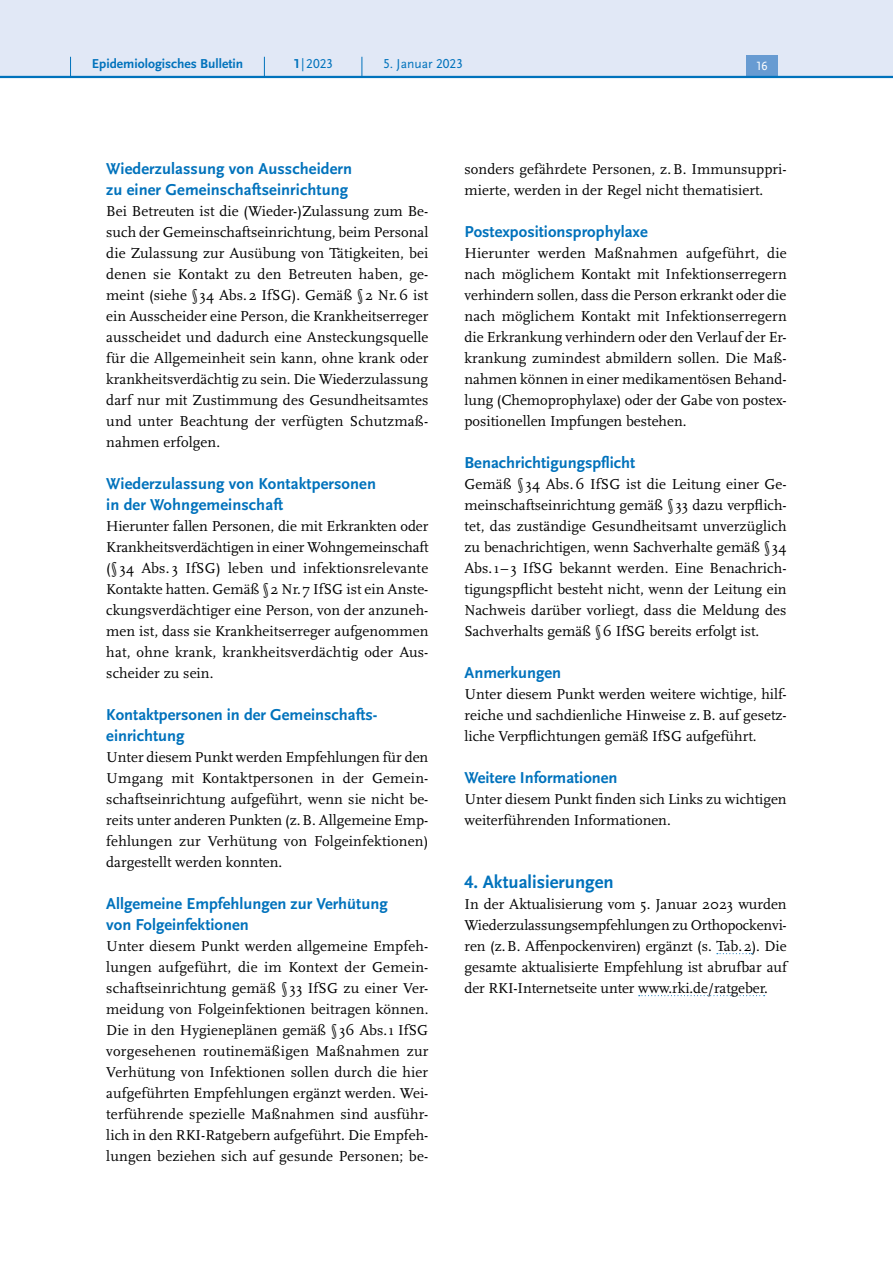
<style>
.page{position:relative;width:893px;height:1263px;background:#fff}
.page>*{position:absolute;margin:0;border:0;box-sizing:border-box;transform-origin:0 0}
.H3_-_Neu{font:700 18.75px "Scala Sans Pro";color:#0072bc}
.H4_-_Neu{font:700 16.5px/21px "Scala Sans Pro";color:#0072bc}
.P_-_Fließtext{font:15px/21px "Scala Pro";color:#000;text-align:justify}
.t1{font:700 13.5px "Scala Sans Pro";color:#0072bc}
.t2{font:13.5px "Scala Sans Pro";color:#0072bc}
.t3{font:12.45px "Scala Sans Pro";color:#fff}
.s1{font-weight:700}
</style>
<div class="page">
<svg style="left:717px;top:953px;width:35px;height:1px"></svg>
<svg style="left:639px;top:995px;width:126px;height:1px"></svg>
<div style="left:0;top:0;width:893px;height:77px;background:#e1e8f6"></div>
<div style="left:746px;top:55px;width:32px;height:21px;background:#679bd2"></div>
<hr style="left:0;top:76px;width:893px;height:2px;background:#0072bc">
<svg style="left:70px;top:57px;width:1px;height:19px"></svg>
<svg style="left:264px;top:57px;width:1px;height:19px"></svg>
<svg style="left:362px;top:57px;width:1px;height:19px"></svg>
<p class="t1" style="left:92px;top:55px;width:153px">Epidemiologisches Bulletin</p>
<p class="t2" style="left:294px;top:55px;width:40px"><span class="s1">1</span> |2023</p>
<p class="t2" style="left:383px;top:55px;width:81px">5. Januar 2023</p>
<p class="t3" style="left:757px;top:59px;width:13px">16</p>
<h3 class="H4_-_Neu" style="left:106px;top:158px;width:247px">Wiederzulassung von Ausscheidern zu einer Gemeinschaftseinrichtung</h3>
<p class="P_-_Fließtext" style="left:106px;top:200px;width:324px">Bei Betreuten ist die (Wieder-)Zulassung zum Be&shy;such der Gemeinschaftseinrichtung, beim Personal die Zulassung zur Ausübung von Tätigkeiten, bei denen sie Kontakt zu den Betreuten haben, ge&shy;meint (siehe § 34 Abs.2 IfSG). Gemäß §2 Nr.6 ist ein Ausscheider eine Person, die Krankheitserreger ausscheidet und dadurch eine Ansteckungsquelle für die Allgemeinheit sein kann, ohne krank oder krankheitsverdächtig zu sein. Die Wiederzulassung darf nur mit Zustimmung des Gesundheitsamtes und unter Beachtung der verfügten Schutzmaß&shy;nahmen erfolgen.</p>
<h3 class="H4_-_Neu" style="left:106px;top:473px;width:271px">Wiederzulassung von Kontaktpersonen in der Wohngemeinschaft</h3>
<p class="P_-_Fließtext" style="left:106px;top:515px;width:324px">Hierunter fallen Personen, die mit Erkrankten oder Krankheitsverdächtigen in einer Wohngemeinschaft (§ 34 Abs. 3 IfSG) leben und infektionsrelevante Kontakte hatten. Gemäß §2 Nr. 7 IfSG ist ein Anste&shy;ckungsverdächtiger eine Person, von der anzuneh&shy;men ist, dass sie Krankheitserreger aufgenommen hat, ohne krank, krankheitsverdächtig oder Aus&shy;scheider zu sein.</p>
<h3 class="H4_-_Neu" style="left:106px;top:704px;width:272px">Kontaktpersonen in der Gemeinschafts&shy;einrichtung</h3>
<p class="P_-_Fließtext" style="left:106px;top:746px;width:324px">Unter diesem Punkt werden Empfehlungen für den Umgang mit Kontaktpersonen in der Gemein&shy;schaftseinrichtung aufgeführt, wenn sie nicht be&shy;reits unter anderen Punkten (z.B. Allgemeine Emp&shy;fehlungen zur Verhütung von Folgeinfektionen) dargestellt werden konnten.</p>
<h4 class="H4_-_Neu" style="left:106px;top:893px;width:283px">Allgemeine Empfehlungen zur Verhütung von Folgeinfektionen</h4>
<p class="P_-_Fließtext" style="left:106px;top:935px;width:324px">Unter diesem Punkt werden allgemeine Empfeh&shy;lungen aufgeführt, die im Kontext der Gemein&shy;schaftseinrichtung gemäß § 33 IfSG zu einer Ver&shy;meidung von Folgeinfektionen beitragen können.<br>Die in den Hygieneplänen gemäß § 36 Abs.1 IfSG vorgesehenen routinemäßigen Maßnahmen zur Verhütung von Infektionen sollen durch die hier aufgeführten Empfehlungen ergänzt werden. Wei&shy;terführende spezielle Maßnahmen sind ausführ&shy;lich in den RKI-Ratgebern aufgeführt. Die Empfeh&shy;lungen beziehen sich auf gesunde Personen; be-</p>
<p class="P_-_Fließtext" style="left:465px;top:158px;width:324px">sonders gefährdete Personen, z.B. Immunsuppri&shy;mierte, werden in der Regel nicht thematisiert.</p>
<h4 class="H4_-_Neu" style="left:465px;top:221px;width:185px">Postexpositionsprophylaxe</h4>
<p class="P_-_Fließtext" style="left:465px;top:242px;width:324px">Hierunter werden Maßnahmen aufgeführt, die nach möglichem Kontakt mit Infektionserregern verhindern sollen, dass die Person erkrankt oder die nach möglichem Kontakt mit Infektionserregern die Erkrankung verhindern oder den Verlauf der Er&shy;krankung zumindest abmildern sollen. Die Maß&shy;nahmen können in einer medikamentösen Behand&shy;lung (Chemoprophylaxe) oder der Gabe von postex&shy;positionellen Impfungen bestehen.</p>
<h4 class="H4_-_Neu" style="left:465px;top:452px;width:172px">Benachrichtigungspflicht</h4>
<p class="P_-_Fließtext" style="left:465px;top:473px;width:324px">Gemäß § 34 Abs.6 IfSG ist die Leitung einer Ge&shy;meinschaftseinrichtung gemäß § 33 dazu verpflich&shy;tet, das zuständige Gesundheitsamt unverzüglich zu benachrichtigen, wenn Sachverhalte gemäß § 34<br>Abs. 1 – 3 IfSG bekannt werden. Eine Benachrich&shy;tigungspflicht besteht nicht, wenn der Leitung ein Nachweis darüber vorliegt, dass die Meldung des Sachverhalts gemäß §6 IfSG bereits erfolgt ist.</p>
<h3 class="H4_-_Neu" style="left:465px;top:662px;width:98px">Anmerkungen</h3>
<p class="P_-_Fließtext" style="left:465px;top:683px;width:324px">Unter diesem Punkt werden weitere wichtige, hilf&shy;reiche und sachdienliche Hinweise z.B. auf gesetz&shy;liche Verpflichtungen gemäß IfSG aufgeführt.</p>
<h4 class="H4_-_Neu" style="left:465px;top:767px;width:155px">Weitere Informationen</h4>
<p class="P_-_Fließtext" style="left:465px;top:788px;width:324px">Unter diesem Punkt finden sich Links zu wichtigen weiterführenden Informationen.</p>
<h1 class="H3_-_Neu" style="left:465px;top:870px;width:151px">4. Aktualisierungen</h1>
<p class="P_-_Fließtext" style="left:465px;top:893px;width:324px">In der Aktualisierung vom 5. Januar 2023 wurden Wiederzulassungsempfehlungen zu Orthopockenvi&shy;ren (z.B. Affenpockenviren) ergänzt (s. Tab.2). Die gesamte aktualisierte Empfehlung ist abrufbar auf der RKI-Internetseite unter www.rki.de/ratgeber.</p>
</div>
